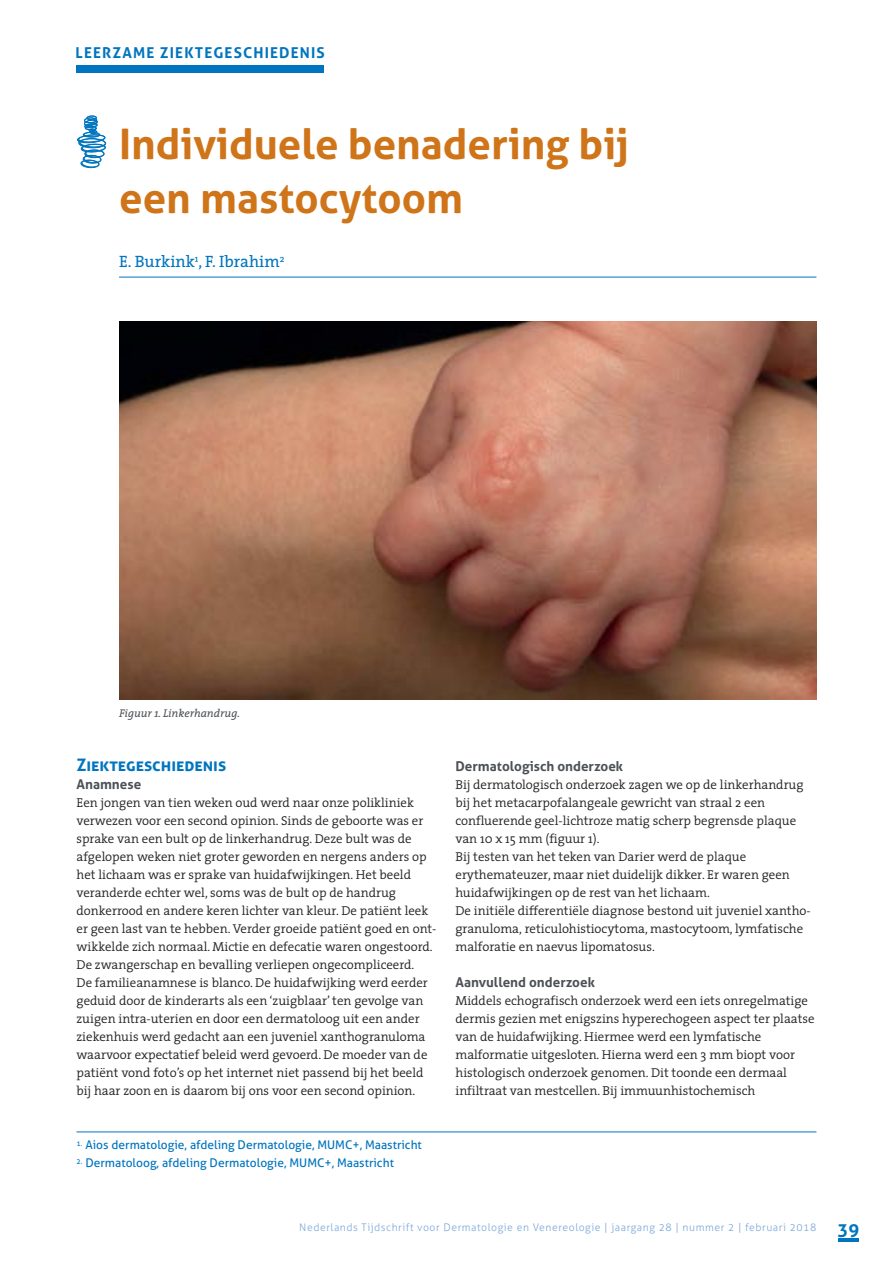
<style>
.page{position:relative;width:893px;height:1263px;background:#fff}
.page>*{position:absolute;margin:0;border:0;box-sizing:border-box;transform-origin:0 0}
.t1{font:700 42px/54px "Aller";color:#cf7418}
.t2{font:700 17.25px "Aller";color:#0075bf}
.t3{font:16.5px "The Serif";color:#0075bf}
.t4{font:700 15px "Aller";letter-spacing:.075em;color:#0075bf}
.t5{font:700 13.5px "Aller";color:#4d5156}
.t6{font:300 12.9px/18px "The Serif";color:#231f20}
.t7{font:12px "Aller";color:#0075bf}
.t8{font:italic 11.25px "The Serif";color:#4d5156}
.t9{font:300 10.5px "Aller";letter-spacing:.05em;color:#7ca9da}
.s1{font-weight:700;font-size:18px;color:#0075bf}
</style>
<div class="page">
<hr style="left:838px;top:1238px;width:21px;height:3px;background:#0075bf">
<div style="left:77px;top:65px;width:247px;height:8px;background:#0075bf"></div>
<svg style="left:77px;top:116px;width:29px;height:52px"></svg>
<div style="left:87px;top:116px;width:10px;height:4px;border:1px solid #0075bf;border-radius:50%"></div>
<div style="left:85px;top:126px;width:12px;height:4px;border:1px solid #0075bf;border-radius:50%"></div>
<hr style="left:77px;top:1132px;width:739px;height:1px;background:#0075bf">
<hr style="left:119px;top:277px;width:697px;height:1px;background:#0075bf">
<img style="left:119px;top:321px;width:697px;height:378px">
<p class="t4" style="left:76px;top:47px;width:251px">LEERZAME ZIEKTEGESCHIEDENIS</p>
<h1 class="t1" style="left:119px;top:122px;width:512px">Individuele benadering bij een mastocytoom</h1>
<p class="t3" style="left:119px;top:253px;width:167px">E. Burkink<sup>1</sup>, F. Ibrahim<sup>2</sup></p>
<p class="t8" style="left:119px;top:709px;width:122px">Figuur 1. Linkerhandrug.</p>
<h2 class="t2" style="left:77px;top:758px;width:151px">Ziektegeschiedenis</h2>
<p class="t5" style="left:77px;top:779px;width:66px">Anamnese</p>
<p class="t6" style="left:77px;top:795px;width:361px">Een jongen van tien weken oud werd naar onze polikliniek verwezen voor een second opinion. Sinds de geboorte was er sprake van een bult op de linkerhandrug. Deze bult was de afgelopen weken niet groter geworden en nergens anders op het lichaam was er sprake van huidafwijkingen. Het beeld veranderde echter wel, soms was de bult op de handrug donkerrood en andere keren lichter van kleur. De patiënt leek er geen last van te hebben. Verder groeide patiënt goed en ont&shy;wikkelde zich normaal. Mictie en defecatie waren ongestoord.<br>De zwangerschap en bevalling verliepen ongecompliceerd.<br>De familieanamnese is blanco. De huidafwijking werd eerder geduid door de kinderarts als een ‘zuigblaar’ ten gevolge van zuigen intra-uterien en door een dermatoloog uit een ander ziekenhuis werd gedacht aan een juveniel xanthogranuloma waarvoor expectatief beleid werd gevoerd. De moeder van de patiënt vond foto’s op het internet niet passend bij het beeld bij haar zoon en is daarom bij ons voor een second opinion.</p>
<p class="t7" style="left:77px;top:1140px;width:347px"><sup>1.</sup> Aios dermatologie, afdeling Dermatologie, MUMC+, Maastricht</p>
<p class="t7" style="left:77px;top:1158px;width:319px"><sup>2.</sup> Dermatoloog, afdeling Dermatologie, MUMC+, Maastricht</p>
<p class="t5" style="left:455px;top:761px;width:169px">Dermatologisch onderzoek</p>
<p class="t6" style="left:455px;top:777px;width:357px">Bij dermatologisch onderzoek zagen we op de linkerhandrug bij het metacarpofalangeale gewricht van straal 2 een confluerende geel-lichtroze matig scherp begrensde plaque van 10 x 15 mm (figuur 1).<br>Bij testen van het teken van Darier werd de plaque erythemateuzer, maar niet duidelijk dikker. Er waren geen huidafwijkingen op de rest van het lichaam.<br>De initiële differentiële diagnose bestond uit juveniel xantho&shy;granuloma, reticulohistiocytoma, mastocytoom, lymfatische malforatie en naevus lipomatosus.</p>
<p class="t5" style="left:455px;top:977px;width:141px">Aanvullend onderzoek</p>
<p class="t6" style="left:455px;top:993px;width:361px">Middels echografisch onderzoek werd een iets onregelmatige dermis gezien met enigszins hyperechogeen aspect ter plaatse van de huidafwijking. Hiermee werd een lymfatische malformatie uitgesloten. Hierna werd een 3 mm biopt voor histologisch onderzoek genomen. Dit toonde een dermaal infiltraat van mestcellen. Bij immuunhistochemisch</p>
<p class="t9" style="left:299px;top:1223px;width:561px">Nederlands Tijdschrift voor Dermatologie en Venereologie | jaargang 28 | nummer 2 | februari 2018 <span class="s1">39</span></p>
</div>
